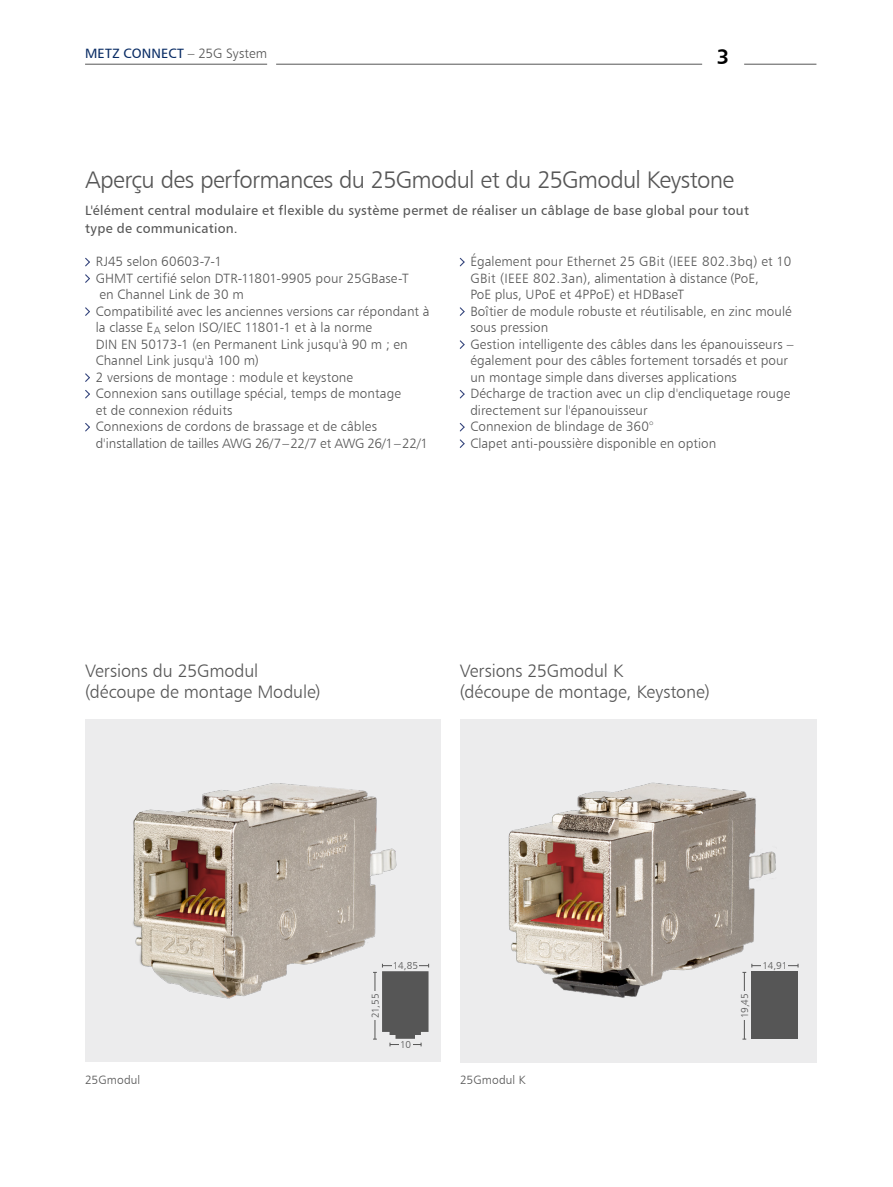
<style>
.page{position:relative;width:893px;height:1187px;background:#fff}
.page>*{position:absolute;margin:0;border:0;box-sizing:border-box;transform-origin:0 0}
.t1{font:24px "Humanist 777 BT Light B";letter-spacing:-.03em;color:#565656}
.t2{font:21px "Humanist 777 BT Bold B";color:#000}
.t3{font:18px/21px "Humanist 777 BT Light B";letter-spacing:-.01em;color:#565656}
.t4{font:13.5px/16.5px "Humanist 777 BT Light B";letter-spacing:.005em;color:#565656}
.t5{font:13.5px/18px "Humanist 777 BT Roman B";letter-spacing:.02em;color:#565656}
.t6{font:13.5px "Humanist 777 BT Roman B";letter-spacing:.01em;color:#072a63}
.t7{font:12px "Humanist 777 BT Light B";letter-spacing:.01em;color:#565656}
.t8{font:10.05px "Humanist 777 BT Light B";letter-spacing:-.03em;color:#565656}
.s1{font-family:"Humanist 777 BT Light B";color:#565656}
</style>
<div class="page">
<hr style="left:744px;top:64px;width:72px;height:1px;background:#565656">
<hr style="left:85px;top:64px;width:182px;height:1px;background:#565656">
<hr style="left:276px;top:64px;width:426px;height:1px;background:#565656">
<svg style="left:85px;top:257px;width:5px;height:10px"></svg>
<svg style="left:85px;top:274px;width:5px;height:9px"></svg>
<svg style="left:85px;top:307px;width:5px;height:9px"></svg>
<svg style="left:85px;top:373px;width:5px;height:9px"></svg>
<svg style="left:85px;top:390px;width:5px;height:9px"></svg>
<svg style="left:85px;top:423px;width:5px;height:9px"></svg>
<svg style="left:459px;top:257px;width:6px;height:10px"></svg>
<svg style="left:459px;top:307px;width:6px;height:9px"></svg>
<svg style="left:459px;top:340px;width:6px;height:9px"></svg>
<svg style="left:459px;top:390px;width:6px;height:9px"></svg>
<svg style="left:459px;top:423px;width:6px;height:9px"></svg>
<svg style="left:459px;top:439px;width:6px;height:9px"></svg>
<div style="left:460px;top:719px;width:356px;height:343px;background:#ececed"></div>
<div style="left:85px;top:719px;width:356px;height:343px;background:#ececed"></div>
<img style="left:486px;top:719px;width:305px;height:343px">
<img style="left:115px;top:719px;width:297px;height:343px">
<div style="left:752px;top:971px;width:46px;height:67px;background:#565656"></div>
<hr style="left:752px;top:965px;width:46px;height:1px;background:#565656">
<hr style="left:744px;top:972px;width:1px;height:66px;background:#565656">
<svg style="left:742px;top:963px;width:10px;height:9px"></svg>
<svg style="left:373px;top:963px;width:56px;height:83px;background:#7e7e7f"></svg>
<div style="left:392px;top:961px;width:27px;height:8px;background:#ececed"></div>
<div style="left:762px;top:961px;width:26px;height:8px;background:#ececed"></div>
<div style="left:371px;top:991px;width:8px;height:28px;background:#ececed"></div>
<div style="left:740px;top:991px;width:8px;height:28px;background:#ececed"></div>
<div style="left:399px;top:1040px;width:13px;height:8px;background:#ececed"></div>
<p class="t6" style="left:85px;top:45px;width:184px">METZ CONNECT <span class="s1">– 25G System</span></p>
<h2 class="t2" style="left:717px;top:43px;width:14px">3</h2>
<h1 class="t1" style="left:85px;top:165px;width:650px">Aperçu des performances du 25Gmodul et du 25Gmodul Keystone</h1>
<p class="t5" style="left:85px;top:201px;width:665px">L'élément central modulaire et flexible du système permet de réaliser un câblage de base global pour tout type de communication.</p>
<p class="t4" style="left:96px;top:253px;width:335px">RJ45 selon 60603-7-1<br>GHMT certifié selon DTR-11801-9905 pour 25GBase-T<br>en Channel Link de 30 m<br>Compatibilité avec les anciennes versions car répondant à la classe E<sub>A</sub> selon ISO/IEC 11801-1 et à la norme<br>DIN EN 50173-1 (en Permanent Link jusqu'à 90 m ; en Channel Link jusqu'à 100 m)<br>2 versions de montage : module et keystone<br>Connexion sans outillage spécial, temps de montage<br>et de connexion réduits<br>Connexions de cordons de brassage et de câbles d'installation de tailles AWG 26/7–22/7 et AWG 26/1–22/1</p>
<p class="t4" style="left:470px;top:253px;width:325px">Également pour Ethernet 25 GBit (IEEE 802.3bq) et 10<br>GBit (IEEE 802.3an), alimentation à distance (PoE,<br>PoE plus, UPoE et 4PPoE) et HDBaseT<br>Boîtier de module robuste et réutilisable, en zinc moulé sous pression<br>Gestion intelligente des câbles dans les épanouisseurs – également pour des câbles fortement torsadés et pour un montage simple dans diverses applications Décharge de traction avec un clip d'encliquetage rouge directement sur l'épanouisseur<br>Connexion de blindage de 360°<br>Clapet anti-poussière disponible en option</p>
<h3 class="t3" style="left:85px;top:660px;width:237px">Versions du 25Gmodul (découpe de montage Module)</h3>
<h3 class="t3" style="left:460px;top:660px;width:251px">Versions 25Gmodul K<br>(découpe de montage, Keystone)</h3>
<p class="t8" style="left:393px;top:959px;width:27px">14,85</p>
<p class="t8" style="left:763px;top:959px;width:26px">14,91</p>
<p class="t8" style="left:369px;top:1017px;width:26px;rotate:-90deg">21,55</p>
<p class="t8" style="left:738px;top:1017px;width:26px;rotate:-90deg">19,45</p>
<p class="t8" style="left:400px;top:1038px;width:12px">10</p>
<p class="t7" style="left:85px;top:1072px;width:57px">25Gmodul</p>
<p class="t7" style="left:460px;top:1072px;width:67px">25Gmodul K</p>
</div>
